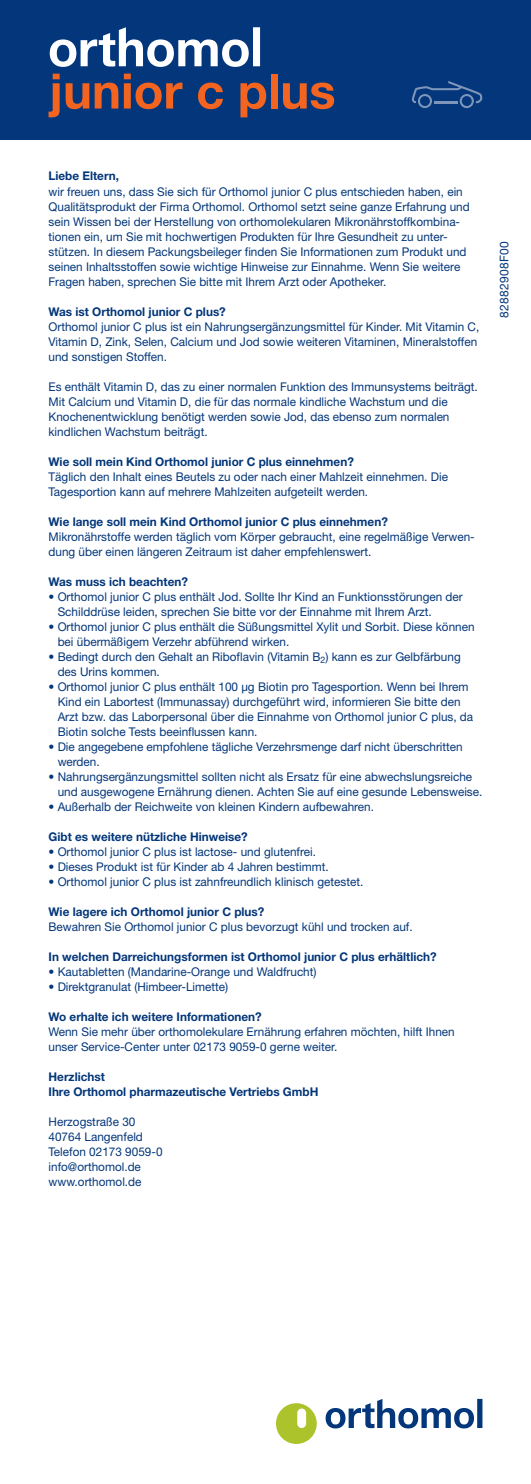
<style>
.page{position:relative;width:531px;height:1484px;background:#fff}
.page>*{position:absolute;margin:0;border:0;box-sizing:border-box;transform-origin:0 0}
.t1{font:12px/15px "Helvetica Neue LT Pro";color:#03367a}
.t2{font:700 12px/15px "Helvetica Neue LT Pro";color:#03367a}
.t3{font:12px "Helvetica Neue LT Pro";letter-spacing:.025em;color:#03367a}
</style>
<div class="page">
<div style="left:0;top:0;width:531px;height:139px;background:#03367a"></div>
<svg style="left:276px;top:1403px;width:41px;height:40px"></svg>
<svg style="left:325px;top:1399px;width:149px;height:29px"></svg>
<div style="left:477px;top:1398px;width:5px;height:29px;background:#03367a"></div>
<svg style="left:50px;top:27px;width:199px;height:40px"></svg>
<div style="left:253px;top:27px;width:7px;height:39px;background:#fff"></div>
<svg style="left:49px;top:74px;width:11px;height:43px"></svg>
<svg style="left:66px;top:83px;width:23px;height:26px"></svg>
<svg style="left:95px;top:83px;width:23px;height:25px"></svg>
<svg style="left:124px;top:74px;width:58px;height:35px"></svg>
<svg style="left:198px;top:83px;width:25px;height:26px"></svg>
<svg style="left:240px;top:83px;width:26px;height:34px"></svg>
<div style="left:270px;top:74px;width:7px;height:34px;background:#f36421"></div>
<svg style="left:283px;top:83px;width:51px;height:26px"></svg>
<svg style="left:412px;top:81px;width:70px;height:27px"></svg>
<hr style="left:434px;top:101px;width:23px;height:2px;background:#7f96bb">
<p class="t2" style="left:49px;top:168px;width:72px">Liebe Eltern,</p>
<p class="t1" style="left:49px;top:183px;width:423px">wir freuen uns, dass Sie sich für Orthomol junior C plus entschieden haben, ein Qualitätsprodukt der Firma Orthomol. Orthomol setzt seine ganze Erfahrung und sein Wissen bei der Herstellung von orthomolekularen Mikronährstoffkombina&shy;tionen ein, um Sie mit hochwertigen Produkten für Ihre Gesundheit zu unter&shy;stützen. In diesem Packungsbeileger finden Sie Informationen zum Produkt und seinen Inhaltsstoffen sowie wichtige Hinweise zur Einnahme. Wenn Sie weitere Fragen haben, sprechen Sie bitte mit Ihrem Arzt oder Apotheker.</p>
<p class="t2" style="left:49px;top:303px;width:179px">Was ist Orthomol junior C plus?</p>
<p class="t1" style="left:49px;top:318px;width:432px">Orthomol junior C plus ist ein Nahrungsergänzungsmittel für Kinder. Mit Vitamin C,<br>Vitamin D, Zink, Selen, Calcium und Jod sowie weiteren Vitaminen, Mineralstoffen und sonstigen Stoffen.</p>
<p class="t1" style="left:49px;top:378px;width:431px">Es enthält Vitamin D, das zu einer normalen Funktion des Immunsystems beiträgt.<br>Mit Calcium und Vitamin D, die für das normale kindliche Wachstum und die Knochenentwicklung benötigt werden sowie Jod, das ebenso zum normalen kindlichen Wachstum beiträgt.</p>
<p class="t2" style="left:49px;top:453px;width:307px">Wie soll mein Kind Orthomol junior C plus einnehmen?</p>
<p class="t1" style="left:49px;top:468px;width:401px">Täglich den Inhalt eines Beutels zu oder nach einer Mahlzeit einnehmen. Die<br>Tagesportion kann auf mehrere Mahlzeiten aufgeteilt werden.</p>
<p class="t2" style="left:49px;top:513px;width:341px">Wie lange soll mein Kind Orthomol junior C plus einnehmen?</p>
<p class="t1" style="left:49px;top:528px;width:428px">Mikronährstoffe werden täglich vom Körper gebraucht, eine regelmäßige Verwen&shy;dung über einen längeren Zeitraum ist daher empfehlenswert.</p>
<p class="t2" style="left:49px;top:573px;width:141px">Was muss ich beachten?</p>
<p class="t1" style="left:58px;top:588px;width:406px;text-indent:-9px">• Orthomol junior C plus enthält Jod. Sollte Ihr Kind an Funktionsstörungen der<br>Schilddrüse leiden, sprechen Sie bitte vor der Einnahme mit Ihrem Arzt.</p>
<p class="t1" style="left:58px;top:618px;width:418px;text-indent:-9px">• Orthomol junior C plus enthält die Süßungsmittel Xylit und Sorbit. Diese können bei übermäßigem Verzehr abführend wirken.</p>
<p class="t1" style="left:58px;top:648px;width:404px;text-indent:-9px">• Bedingt durch den Gehalt an Riboflavin (Vitamin B<sub>2</sub>) kann es zur Gelbfärbung des Urins kommen.</p>
<p class="t1" style="left:58px;top:678px;width:417px;text-indent:-9px">• Orthomol junior C plus enthält 100 µg Biotin pro Tagesportion. Wenn bei Ihrem Kind ein Labortest (Immunassay) durchgeführt wird, informieren Sie bitte den Arzt bzw. das Laborpersonal über die Einnahme von Orthomol junior C plus, da Biotin solche Tests beeinflussen kann.</p>
<p class="t1" style="left:58px;top:738px;width:406px;text-indent:-9px">• Die angegebene empfohlene tägliche Verzehrsmenge darf nicht überschritten werden.</p>
<p class="t1" style="left:58px;top:768px;width:426px;text-indent:-9px">• Nahrungsergänzungsmittel sollten nicht als Ersatz für eine abwechslungsreiche und ausgewogene Ernährung dienen. Achten Sie auf eine gesunde Lebensweise.</p>
<p class="t1" style="left:49px;top:798px;width:327px">• Außerhalb der Reichweite von kleinen Kindern aufbewahren.</p>
<p class="t2" style="left:49px;top:828px;width:201px">Gibt es weitere nützliche Hinweise?</p>
<p class="t1" style="left:49px;top:843px;width:269px">• Orthomol junior C plus ist lactose- und glutenfrei.</p>
<p class="t1" style="left:49px;top:858px;width:282px">• Dieses Produkt ist für Kinder ab 4 Jahren bestimmt.</p>
<p class="t1" style="left:49px;top:873px;width:316px">• Orthomol junior C plus ist zahnfreundlich klinisch getestet.</p>
<p class="t2" style="left:49px;top:903px;width:217px">Wie lagere ich Orthomol junior C plus?</p>
<p class="t1" style="left:49px;top:918px;width:365px">Bewahren Sie Orthomol junior C plus bevorzugt kühl und trocken auf.</p>
<p class="t2" style="left:49px;top:948px;width:389px">In welchen Darreichungsformen ist Orthomol junior C plus erhältlich?</p>
<p class="t1" style="left:49px;top:963px;width:269px">• Kautabletten (Mandarine-Orange und Waldfrucht)</p>
<p class="t1" style="left:49px;top:978px;width:181px">• Direktgranulat (Himbeer-Limette)</p>
<p class="t2" style="left:49px;top:1008px;width:215px">Wo erhalte ich weitere Informationen?</p>
<p class="t1" style="left:49px;top:1023px;width:408px">Wenn Sie mehr über orthomolekulare Ernährung erfahren möchten, hilft Ihnen unser Service-Center unter 02173 9059-0 gerne weiter.</p>
<p class="t2" style="left:49px;top:1068px;width:271px">Herzlichst<br>Ihre Orthomol pharmazeutische Vertriebs GmbH</p>
<p class="t1" style="left:49px;top:1113px;width:115px">Herzogstraße 30<br>40764 Langenfeld<br>Telefon 02173 9059-0 info@orthomol.de www.orthomol.de</p>
<p class="t3" style="left:497px;top:318px;width:78px;rotate:-90deg">82882908F00</p>
</div>
